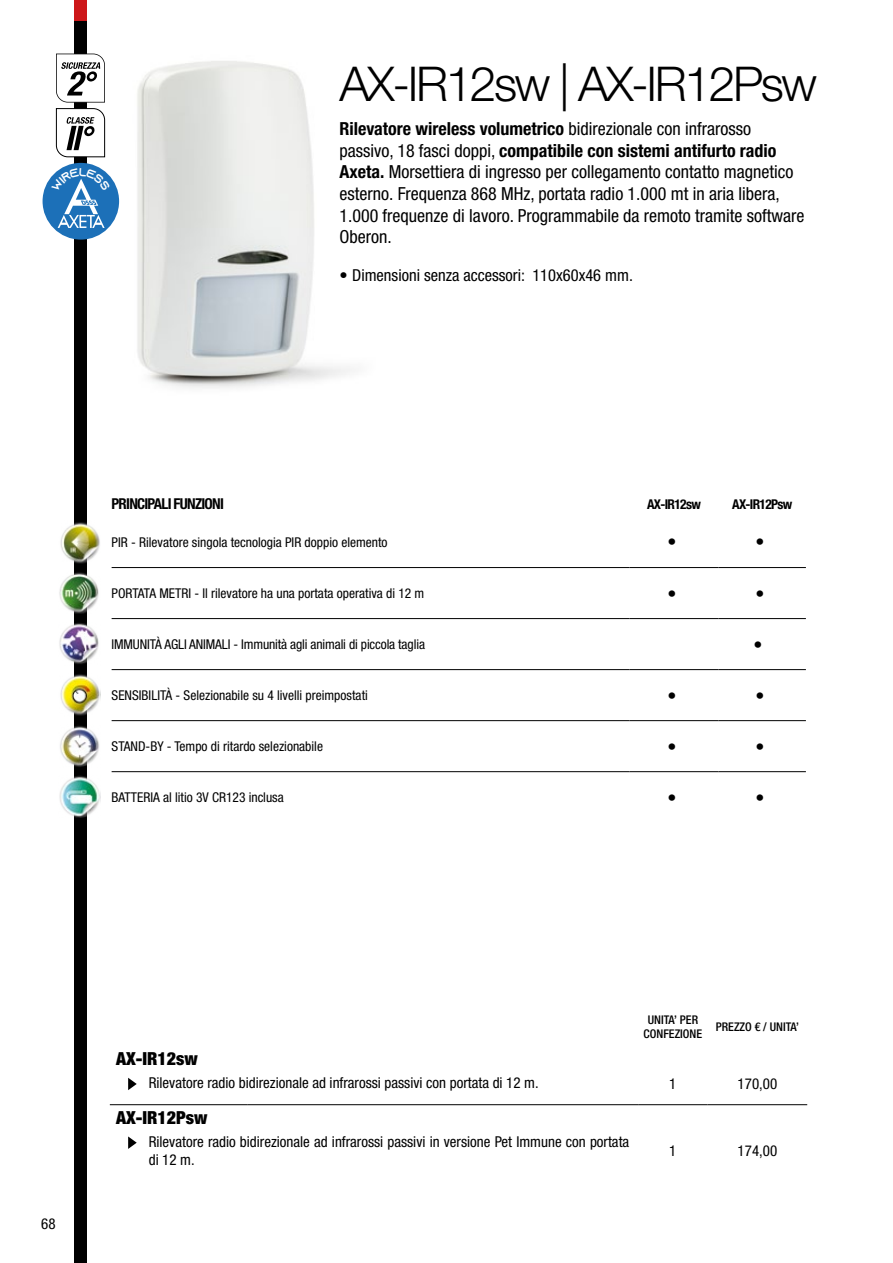
<style>
.page{position:relative;width:893px;height:1263px;background:#fff}
.page>*{position:absolute;margin:0;border:0;box-sizing:border-box;transform-origin:0 0}
.t1{font:300 48px "Helvetica Neue LT Pro";letter-spacing:-.05em;color:#000}
.t2{font:condensed 18px/21.6px "Helvetica Neue LT Std";color:#000}
.t3{font:700 condensed 18px "Helvetica Neue LT Pro";color:#000}
.t4{font:900 condensed 18px "Helvetica Neue LT Pro";color:#000}
.t5{font:condensed 16.5px "Helvetica Neue LT Std";color:#000}
.t6{font:condensed 15px/18px "Helvetica Neue LT Std";color:#000}
.t7{font:700 condensed 15px "Helvetica Neue LT Pro";letter-spacing:-.05em;color:#000}
.t8{font:condensed 15px "Helvetica Neue LT Pro";color:#000}
.t9{font:condensed 13.5px "Helvetica Neue LT Pro";color:#000}
.t10{font:condensed 13.5px "Helvetica Neue LT Std";color:#000}
.t11{font:700 condensed 13.5px "Helvetica Neue LT Pro";letter-spacing:-.05em;color:#000}
.t12{font:500 condensed 12px/14.4px "Helvetica Neue LT Pro";color:#000;text-align:center}
.s1{font-weight:400}
.s2{font-family:"Helvetica Neue LT Pro"}
.s3{font-weight:700}
</style>
<div class="page">
<img style="left:137px;top:61px;width:215px;height:327px">
<div style="left:74px;top:0;width:13px;height:1263px;background:#000"></div>
<div style="left:74px;top:0;width:13px;height:20px;background:#cd1719"></div>
<hr style="left:110px;top:1104px;width:137px;height:1px;background:#000">
<hr style="left:247px;top:1104px;width:391px;height:1px;background:#000">
<hr style="left:638px;top:1104px;width:70px;height:1px;background:#000">
<hr style="left:708px;top:1104px;width:99px;height:1px;background:#000">
<svg style="left:128px;top:1078px;width:9px;height:12px"></svg>
<svg style="left:128px;top:1136px;width:9px;height:13px"></svg>
<svg style="left:56px;top:54px;width:49px;height:104px"></svg>
<hr style="left:629px;top:618px;width:90px;height:1px;background:#000">
<hr style="left:629px;top:720px;width:90px;height:1px;background:#000">
<hr style="left:629px;top:771px;width:90px;height:1px;background:#000">
<hr style="left:112px;top:669px;width:517px;height:1px;background:#000">
<hr style="left:112px;top:567px;width:517px;height:1px;background:#000">
<hr style="left:629px;top:567px;width:90px;height:1px;background:#000">
<hr style="left:719px;top:567px;width:87px;height:1px;background:#000">
<hr style="left:112px;top:618px;width:517px;height:1px;background:#000">
<hr style="left:719px;top:618px;width:87px;height:1px;background:#000">
<hr style="left:629px;top:669px;width:90px;height:1px;background:#000">
<hr style="left:719px;top:669px;width:87px;height:1px;background:#000">
<hr style="left:112px;top:720px;width:517px;height:1px;background:#000">
<hr style="left:719px;top:720px;width:87px;height:1px;background:#000">
<hr style="left:112px;top:771px;width:517px;height:1px;background:#000">
<hr style="left:719px;top:771px;width:87px;height:1px;background:#000">
<img style="left:60px;top:522px;width:40px;height:41px">
<img style="left:59px;top:572px;width:40px;height:42px">
<img style="left:59px;top:623px;width:40px;height:41px">
<img style="left:60px;top:674px;width:40px;height:42px">
<img style="left:60px;top:726px;width:39px;height:41px">
<img style="left:59px;top:776px;width:41px;height:42px">
<div style="left:43px;top:163px;width:76px;height:77px;background:#1c70b8;border-radius:50%"></div>
<svg style="left:51px;top:168px;width:59px;height:60px"></svg>
<h1 class="t1" style="left:339px;top:54px;width:479px">AX-IR12sw | AX-IR12Psw</h1>
<p class="t3" style="left:339px;top:118px;width:413px">Rilevatore wireless volumetrico <span class="s1">bidirezionale con infrarosso</span></p>
<p class="t2" style="left:339px;top:139px;width:467px"><span class="s2">passivo,</span> 18 fasci doppi, <span class="s3">compatibile con sistemi antifurto radio Axeta.</span> Morsettiera di ingresso per collegamento contatto magnetico esterno. Frequenza 868 MHz, portata radio 1.000 mt in aria libera, 1.000 frequenze di lavoro. Programmabile da remoto tramite software Oberon.</p>
<p class="t5" style="left:339px;top:266px;width:295px">• Dimensioni senza accessori: 110x60x46 mm.</p>
<p class="t7" style="left:112px;top:495px;width:114px">PRINCIPALI FUNZIONI</p>
<p class="t11" style="left:647px;top:496px;width:55px">AX-IR12sw</p>
<p class="t11" style="left:732px;top:496px;width:62px">AX-IR12Psw</p>
<p class="t9" style="left:112px;top:534px;width:277px">PIR - Rilevatore singola tecnologia PIR doppio elemento</p>
<p class="t2" style="left:667px;top:531px;width:10px">•</p>
<p class="t2" style="left:756px;top:531px;width:10px">•</p>
<p class="t9" style="left:112px;top:585px;width:314px">PORTATA METRI - Il rilevatore ha una portata operativa di 12 m</p>
<p class="t2" style="left:667px;top:582px;width:10px">•</p>
<p class="t2" style="left:756px;top:582px;width:10px">•</p>
<p class="t9" style="left:112px;top:636px;width:315px">IMMUNITÀ AGLI ANIMALI - Immunità agli animali di piccola taglia</p>
<p class="t2" style="left:753px;top:633px;width:10px">•</p>
<p class="t9" style="left:112px;top:687px;width:258px">SENSIBILITÀ - Selezionabile su 4 livelli preimpostati</p>
<p class="t2" style="left:667px;top:684px;width:10px">•</p>
<p class="t2" style="left:756px;top:684px;width:10px">•</p>
<p class="t9" style="left:112px;top:738px;width:213px">STAND-BY - Tempo di ritardo selezionabile</p>
<p class="t2" style="left:667px;top:735px;width:10px">•</p>
<p class="t2" style="left:756px;top:735px;width:10px">•</p>
<p class="t10" style="left:112px;top:790px;width:174px">BATTERIA al litio 3V CR123 inclusa</p>
<p class="t2" style="left:667px;top:786px;width:10px">•</p>
<p class="t2" style="left:756px;top:786px;width:10px">•</p>
<p class="t6" style="left:41px;top:1215px;width:16px">68</p>
<p class="t12" style="left:644px;top:1012px;width:60px">UNITA’ PER<br>CONFEZIONE</p>
<p class="t12" style="left:716px;top:1019px;width:85px">PREZZO € / UNITA’</p>
<p class="t4" style="left:116px;top:1048px;width:83px">AX-IR12sw</p>
<p class="t6" style="left:149px;top:1074px;width:391px">Rilevatore radio bidirezionale ad infrarossi passivi con portata di 12 m.</p>
<p class="t8" style="left:669px;top:1075px;width:9px">1</p>
<p class="t8" style="left:738px;top:1075px;width:41px">170,00</p>
<p class="t4" style="left:116px;top:1106px;width:93px">AX-IR12Psw</p>
<p class="t6" style="left:149px;top:1132px;width:482px">Rilevatore radio bidirezionale ad infrarossi passivi in versione Pet Immune con portata di 12 m.</p>
<p class="t8" style="left:669px;top:1142px;width:9px">1</p>
<p class="t8" style="left:738px;top:1142px;width:41px">174,00</p>
</div>
